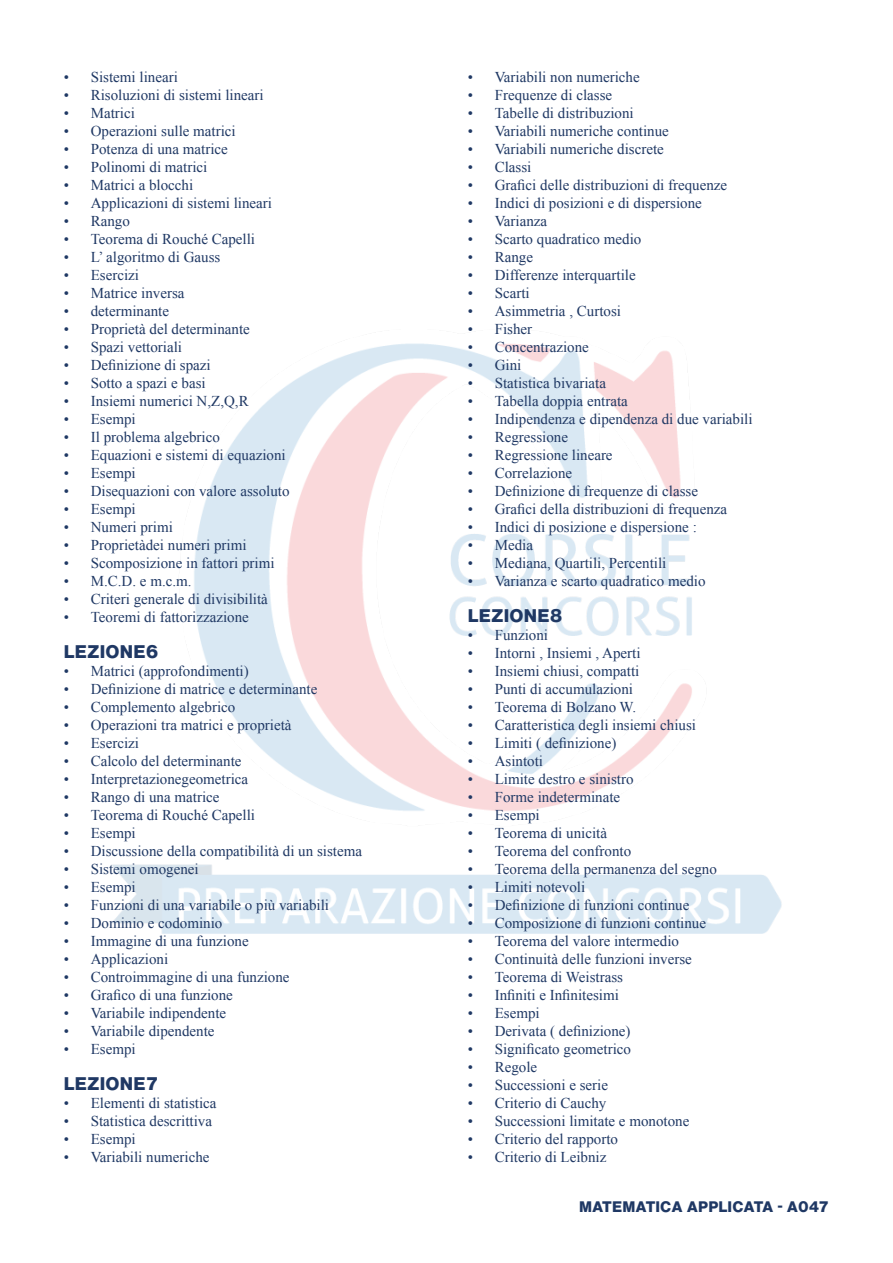
<style>
.page{position:relative;width:893px;height:1263px;background:#fff}
.page>*{position:absolute;margin:0;border:0;box-sizing:border-box;transform-origin:0 0}
.T1{font:800 18px "Helvetica Now Text";letter-spacing:.01em;color:#1f3864}
.t1{font:15px "Times New Roman";color:#1f3864}
.t2{font:800 15px "Helvetica Now Text";letter-spacing:.01em;color:#1f3864}
</style>
<div class="page">
<img style="left:112px;top:343px;width:670px;height:591px">
<p class="t1" style="left:64px;top:67px;width:116px">• Sistemi lineari</p>
<p class="t1" style="left:64px;top:85px;width:201px">• Risoluzioni di sistemi lineari</p>
<p class="t1" style="left:64px;top:103px;width:73px">• Matrici</p>
<p class="t1" style="left:64px;top:121px;width:173px">• Operazioni sulle matrici</p>
<p class="t1" style="left:64px;top:139px;width:166px">• Potenza di una matrice</p>
<p class="t1" style="left:64px;top:157px;width:145px">• Polinomi di matrici</p>
<p class="t1" style="left:64px;top:175px;width:131px">• Matrici a blocchi</p>
<p class="t1" style="left:64px;top:193px;width:210px">• Applicazioni di sistemi lineari</p>
<p class="t1" style="left:64px;top:211px;width:68px">• Rango</p>
<p class="t1" style="left:64px;top:229px;width:193px">• Teorema di Rouché Capelli</p>
<p class="t1" style="left:64px;top:247px;width:158px">• L’ algoritmo di Gauss</p>
<p class="t1" style="left:64px;top:265px;width:77px">• Esercizi</p>
<p class="t1" style="left:64px;top:283px;width:122px">• Matrice inversa</p>
<p class="t1" style="left:64px;top:301px;width:107px">• determinante</p>
<p class="t1" style="left:64px;top:319px;width:188px">• Proprietà del determinante</p>
<p class="t1" style="left:64px;top:337px;width:120px">• Spazi vettoriali</p>
<p class="t1" style="left:64px;top:355px;width:148px">• Definizione di spazi</p>
<p class="t1" style="left:64px;top:373px;width:143px">• Sotto a spazi e basi</p>
<p class="t1" style="left:64px;top:391px;width:186px">• Insiemi numerici N,Z,Q,R</p>
<p class="t1" style="left:64px;top:409px;width:74px">• Esempi</p>
<p class="t1" style="left:64px;top:427px;width:158px">• Il problema algebrico</p>
<p class="t1" style="left:64px;top:445px;width:223px">• Equazioni e sistemi di equazioni</p>
<p class="t1" style="left:64px;top:463px;width:74px">• Esempi</p>
<p class="t1" style="left:64px;top:481px;width:227px">• Disequazioni con valore assoluto</p>
<p class="t1" style="left:64px;top:499px;width:74px">• Esempi</p>
<p class="t1" style="left:64px;top:517px;width:111px">• Numeri primi</p>
<p class="t1" style="left:64px;top:535px;width:184px">• Proprietàdei numeri primi</p>
<p class="t1" style="left:64px;top:553px;width:212px">• Scomposizione in fattori primi</p>
<p class="t1" style="left:64px;top:571px;width:129px">• M.C.D. e m.c.m.</p>
<p class="t1" style="left:64px;top:589px;width:206px">• Criteri generale di divisibilità</p>
<p class="t1" style="left:64px;top:607px;width:187px">• Teoremi di fattorizzazione</p>
<p class="T1" style="left:64px;top:638px;width:96px">LEZIONE6</p>
<p class="t1" style="left:64px;top:661px;width:186px">• Matrici (approfondimenti)</p>
<p class="t1" style="left:64px;top:679px;width:255px">• Definizione di matrice e determinante</p>
<p class="t1" style="left:64px;top:697px;width:173px">• Complemento algebrico</p>
<p class="t1" style="left:64px;top:715px;width:229px">• Operazioni tra matrici e proprietà</p>
<p class="t1" style="left:64px;top:733px;width:77px">• Esercizi</p>
<p class="t1" style="left:64px;top:751px;width:179px">• Calcolo del determinante</p>
<p class="t1" style="left:64px;top:769px;width:186px">• Interpretazionegeometrica</p>
<p class="t1" style="left:64px;top:787px;width:157px">• Rango di una matrice</p>
<p class="t1" style="left:64px;top:805px;width:193px">• Teorema di Rouché Capelli</p>
<p class="t1" style="left:64px;top:823px;width:74px">• Esempi</p>
<p class="t1" style="left:64px;top:841px;width:300px">• Discussione della compatibilità di un sistema</p>
<p class="t1" style="left:64px;top:859px;width:136px">• Sistemi omogenei</p>
<p class="t1" style="left:64px;top:877px;width:74px">• Esempi</p>
<p class="t1" style="left:64px;top:895px;width:267px">• Funzioni di una variabile o più variabili</p>
<p class="t1" style="left:64px;top:913px;width:160px">• Dominio e codominio</p>
<p class="t1" style="left:64px;top:931px;width:186px">• Immagine di una funzione</p>
<p class="t1" style="left:64px;top:949px;width:106px">• Applicazioni</p>
<p class="t1" style="left:64px;top:967px;width:227px">• Controimmagine di una funzione</p>
<p class="t1" style="left:64px;top:985px;width:171px">• Grafico di una funzione</p>
<p class="t1" style="left:64px;top:1003px;width:164px">• Variabile indipendente</p>
<p class="t1" style="left:64px;top:1021px;width:152px">• Variabile dipendente</p>
<p class="t1" style="left:64px;top:1039px;width:74px">• Esempi</p>
<p class="T1" style="left:64px;top:1070px;width:96px">LEZIONE7</p>
<p class="t1" style="left:64px;top:1093px;width:154px">• Elementi di statistica</p>
<p class="t1" style="left:64px;top:1111px;width:150px">• Statistica descrittiva</p>
<p class="t1" style="left:64px;top:1129px;width:74px">• Esempi</p>
<p class="t1" style="left:64px;top:1147px;width:147px">• Variabili numeriche</p>
<p class="t1" style="left:468px;top:67px;width:173px">• Variabili non numeriche</p>
<p class="t1" style="left:468px;top:85px;width:146px">• Frequenze di classe</p>
<p class="t1" style="left:468px;top:103px;width:167px">• Tabelle di distribuzioni</p>
<p class="t1" style="left:468px;top:121px;width:203px">• Variabili numeriche continue</p>
<p class="t1" style="left:468px;top:139px;width:198px">• Variabili numeriche discrete</p>
<p class="t1" style="left:468px;top:157px;width:65px">• Classi</p>
<p class="t1" style="left:468px;top:175px;width:261px">• Grafici delle distribuzioni di frequenze</p>
<p class="t1" style="left:468px;top:193px;width:236px">• Indici di posizioni e di dispersione</p>
<p class="t1" style="left:468px;top:211px;width:81px">• Varianza</p>
<p class="t1" style="left:468px;top:229px;width:175px">• Scarto quadratico medio</p>
<p class="t1" style="left:468px;top:247px;width:67px">• Range</p>
<p class="t1" style="left:468px;top:265px;width:169px">• Differenze interquartile</p>
<p class="t1" style="left:468px;top:283px;width:63px">• Scarti</p>
<p class="t1" style="left:468px;top:301px;width:155px">• Asimmetria , Curtosi</p>
<p class="t1" style="left:468px;top:319px;width:66px">• Fisher</p>
<p class="t1" style="left:468px;top:337px;width:123px">• Concentrazione</p>
<p class="t1" style="left:468px;top:355px;width:55px">• Gini</p>
<p class="t1" style="left:468px;top:373px;width:140px">• Statistica bivariata</p>
<p class="t1" style="left:468px;top:391px;width:162px">• Tabella doppia entrata</p>
<p class="t1" style="left:468px;top:409px;width:286px">• Indipendenza e dipendenza di due variabili</p>
<p class="t1" style="left:468px;top:427px;width:102px">• Regressione</p>
<p class="t1" style="left:468px;top:445px;width:146px">• Regressione lineare</p>
<p class="t1" style="left:468px;top:463px;width:106px">• Correlazione</p>
<p class="t1" style="left:468px;top:481px;width:232px">• Definizione di frequenze di classe</p>
<p class="t1" style="left:468px;top:499px;width:261px">• Grafici della distribuzioni di frequenza</p>
<p class="t1" style="left:468px;top:517px;width:231px">• Indici di posizione e dispersione :</p>
<p class="t1" style="left:468px;top:535px;width:67px">• Media</p>
<p class="t1" style="left:468px;top:553px;width:200px">• Mediana, Quartili, Percentili</p>
<p class="t1" style="left:468px;top:571px;width:239px">• Varianza e scarto quadratico medio</p>
<p class="T1" style="left:468px;top:602px;width:96px">LEZIONE8</p>
<p class="t1" style="left:468px;top:625px;width:82px">• Funzioni</p>
<p class="t1" style="left:468px;top:643px;width:174px">• Intorni , Insiemi , Aperti</p>
<p class="t1" style="left:468px;top:661px;width:173px">• Insiemi chiusi, compatti</p>
<p class="t1" style="left:468px;top:679px;width:167px">• Punti di accumulazioni</p>
<p class="t1" style="left:468px;top:697px;width:170px">• Teorema di Bolzano W.</p>
<p class="t1" style="left:468px;top:715px;width:230px">• Caratteristica degli insiemi chiusi</p>
<p class="t1" style="left:468px;top:733px;width:150px">• Limiti ( definizione)</p>
<p class="t1" style="left:468px;top:751px;width:77px">• Asintoti</p>
<p class="t1" style="left:468px;top:769px;width:167px">• Limite destro e sinistro</p>
<p class="t1" style="left:468px;top:787px;width:154px">• Forme indeterminate</p>
<p class="t1" style="left:468px;top:805px;width:73px">• Esempi</p>
<p class="t1" style="left:468px;top:823px;width:141px">• Teorema di unicità</p>
<p class="t1" style="left:468px;top:841px;width:165px">• Teorema del confronto</p>
<p class="t1" style="left:468px;top:859px;width:251px">• Teorema della permanenza del segno</p>
<p class="t1" style="left:468px;top:877px;width:119px">• Limiti notevoli</p>
<p class="t1" style="left:468px;top:895px;width:223px">• Definizione di funzioni continue</p>
<p class="t1" style="left:468px;top:913px;width:240px">• Composizione di funzioni continue</p>
<p class="t1" style="left:468px;top:931px;width:213px">• Teorema del valore intermedio</p>
<p class="t1" style="left:468px;top:949px;width:226px">• Continuità delle funzioni inverse</p>
<p class="t1" style="left:468px;top:967px;width:157px">• Teorema di Weistrass</p>
<p class="t1" style="left:468px;top:985px;width:153px">• Infiniti e Infinitesimi</p>
<p class="t1" style="left:468px;top:1003px;width:73px">• Esempi</p>
<p class="t1" style="left:468px;top:1021px;width:164px">• Derivata ( definizione)</p>
<p class="t1" style="left:468px;top:1039px;width:165px">• Significato geometrico</p>
<p class="t1" style="left:468px;top:1057px;width:71px">• Regole</p>
<p class="t1" style="left:468px;top:1075px;width:142px">• Successioni e serie</p>
<p class="t1" style="left:468px;top:1093px;width:140px">• Criterio di Cauchy</p>
<p class="t1" style="left:468px;top:1111px;width:223px">• Successioni limitate e monotone</p>
<p class="t1" style="left:468px;top:1129px;width:152px">• Criterio del rapporto</p>
<p class="t1" style="left:468px;top:1147px;width:140px">• Criterio di Leibniz</p>
<p class="t2" style="left:579px;top:1196px;width:252px">MATEMATICA APPLICATA - A047</p>
</div>
